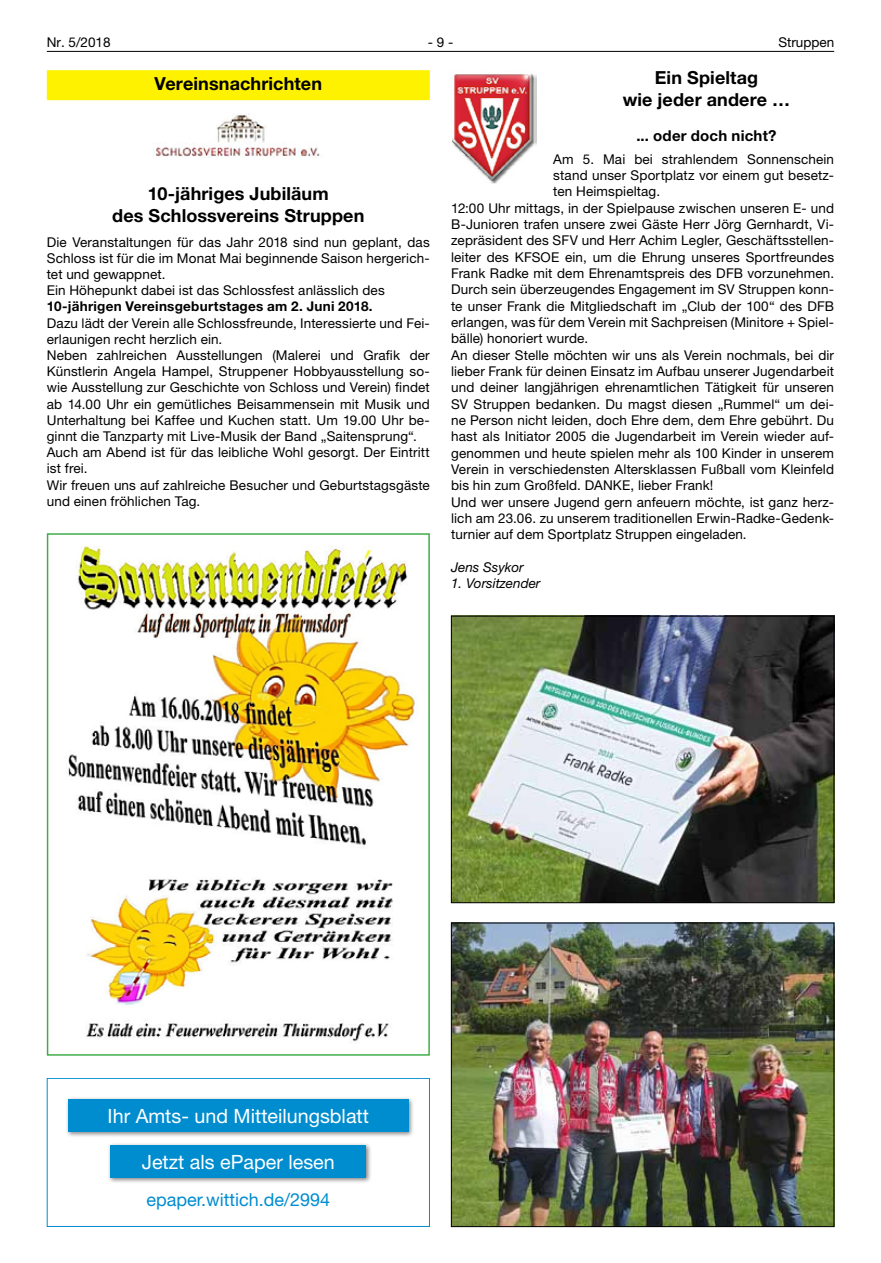
<style>
.page{position:relative;width:881px;height:1263px;background:#fff}
.page>*{position:absolute;margin:0;border:0;box-sizing:border-box;transform-origin:0 0}
.t1{font:19.65px "Helvetica Neue LT";color:#fff}
.t2{font:700 18px/21.8px "Helvetica Neue LT";letter-spacing:.005em;color:#000;text-align:center}
.t3{font:18px "Helvetica Neue LT";color:#008dd0}
.t4{font:700 15px "Helvetica Neue LT";letter-spacing:.015em;color:#000}
.t5{font:13.5px/16.2px "Helvetica Neue LT";letter-spacing:.01em;color:#000}
.t6{font:700 13.5px "Helvetica Neue LT";letter-spacing:.02em;color:#000}
.t7{font:italic 13.5px "Helvetica Neue LT";color:#000}
</style>
<div class="page">
<hr style="left:47px;top:51px;width:786px;height:1px;background:#000">
<img style="left:453px;top:618px;width:378px;height:283px">
<div style="left:451px;top:616px;width:382px;height:287px;border:1px solid #000"></div>
<img style="left:453px;top:925px;width:378px;height:300px">
<div style="left:451px;top:923px;width:382px;height:304px;border:1px solid #000"></div>
<div style="left:47px;top:70px;width:382px;height:30px;background:#fff200"></div>
<img style="left:153px;top:113px;width:167px;height:44px">
<img style="left:68px;top:546px;width:350px;height:496px">
<div style="left:47px;top:533px;width:382px;height:523px;border:2px solid #41ad49"></div>
<img style="left:452px;top:74px;width:84px;height:110px">
<div style="left:47px;top:1078px;width:382px;height:149px;border:1px solid #008dd0"></div>
<div style="left:65px;top:1096px;width:349px;height:42px;background:#000;opacity:.5"></div>
<div style="left:68px;top:1099px;width:340px;height:33px;background:#008dd0"></div>
<div style="left:107px;top:1142px;width:265px;height:42px;background:#000;opacity:.5"></div>
<div style="left:111px;top:1145px;width:255px;height:33px;background:#008dd0"></div>
<p class="t5" style="left:47px;top:34px;width:65px">Nr. 5/2018</p>
<p class="t5" style="left:427px;top:34px;width:27px">- 9 -</p>
<p class="t5" style="left:778px;top:34px;width:57px">Struppen</p>
<h2 class="t2" style="left:622px;top:67px;width:169px">Ein Spieltag<br>wie jeder andere …</h2>
<p class="t4" style="left:636px;top:126px;width:142px">... oder doch nicht?</p>
<p class="t5" style="left:553px;top:151px;width:282px">Am 5. Mai bei strahlendem Sonnenschein</p>
<p class="t5" style="left:553px;top:167px;width:282px">stand unser Sportplatz vor einem gut besetz-</p>
<p class="t5" style="left:553px;top:183px;width:108px">ten Heimspieltag.</p>
<p class="t5" style="left:451px;top:200px;width:384px">12:00 Uhr mittags, in der Spielpause zwischen unseren E- und</p>
<p class="t5" style="left:451px;top:216px;width:384px">B-Junioren trafen unsere zwei Gäste Herr Jörg Gernhardt, Vi-</p>
<p class="t5" style="left:451px;top:232px;width:384px">zepräsident des SFV und Herr Achim Legler, Geschäftsstellen-</p>
<p class="t5" style="left:451px;top:249px;width:384px">leiter des KFSOE ein, um die Ehrung unseres Sportfreundes</p>
<p class="t5" style="left:451px;top:265px;width:384px">Frank Radke mit dem Ehrenamtspreis des DFB vorzunehmen.</p>
<p class="t5" style="left:451px;top:281px;width:384px">Durch sein überzeugendes Engagement im SV Struppen konn-</p>
<p class="t5" style="left:451px;top:298px;width:384px">te unser Frank die Mitgliedschaft im „Club der 100“ des DFB</p>
<p class="t5" style="left:451px;top:314px;width:384px">erlangen, was für dem Verein mit Sachpreisen (Minitore + Spiel-</p>
<p class="t5" style="left:451px;top:330px;width:139px">bälle) honoriert wurde.</p>
<p class="t5" style="left:451px;top:347px;width:384px">An dieser Stelle möchten wir uns als Verein nochmals, bei dir</p>
<p class="t5" style="left:451px;top:363px;width:384px">lieber Frank für deinen Einsatz im Aufbau unserer Jugendarbeit</p>
<p class="t5" style="left:451px;top:379px;width:384px">und deiner langjährigen ehrenamtlichen Tätigkeit für unseren</p>
<p class="t5" style="left:451px;top:396px;width:384px">SV Struppen bedanken. Du magst diesen „Rummel“ um dei-</p>
<p class="t5" style="left:451px;top:412px;width:384px">ne Person nicht leiden, doch Ehre dem, dem Ehre gebührt. Du</p>
<p class="t5" style="left:451px;top:428px;width:384px">hast als Initiator 2005 die Jugendarbeit im Verein wieder auf-</p>
<p class="t5" style="left:451px;top:444px;width:384px">genommen und heute spielen mehr als 100 Kinder in unserem</p>
<p class="t5" style="left:451px;top:461px;width:384px">Verein in verschiedensten Altersklassen Fußball vom Kleinfeld</p>
<p class="t5" style="left:451px;top:477px;width:264px">bis hin zum Großfeld. DANKE, lieber Frank!</p>
<p class="t5" style="left:451px;top:493px;width:384px">Und wer unsere Jugend gern anfeuern möchte, ist ganz herz-</p>
<p class="t5" style="left:451px;top:510px;width:384px">lich am 23.06. zu unserem traditionellen Erwin-Radke-Gedenk-</p>
<p class="t5" style="left:451px;top:526px;width:297px">turnier auf dem Sportplatz Struppen eingeladen.</p>
<p class="t7" style="left:451px;top:559px;width:74px">Jens Ssykor</p>
<p class="t7" style="left:451px;top:575px;width:91px">1. Vorsitzender</p>
<h2 class="t2" style="left:154px;top:72px;width:169px">Vereinsnachrichten</h2>
<h2 class="t2" style="left:112px;top:183px;width:253px">10-jähriges Jubiläum<br>des Schlossvereins Struppen</h2>
<p class="t5" style="left:47px;top:234px;width:384px">Die Veranstaltungen für das Jahr 2018 sind nun geplant, das Schloss ist für die im Monat Mai beginnende Saison hergerich&shy;tet und gewappnet.<br>Ein Höhepunkt dabei ist das Schlossfest anlässlich des</p>
<p class="t6" style="left:47px;top:298px;width:327px">10-jährigen Vereinsgeburtstages am 2. Juni 2018.</p>
<p class="t5" style="left:47px;top:315px;width:384px">Dazu lädt der Verein alle Schlossfreunde, Interessierte und Fei&shy;erlaunigen recht herzlich ein.<br>Neben zahlreichen Ausstellungen (Malerei und Grafik der Künstlerin Angela Hampel, Struppener Hobbyausstellung so&shy;wie Ausstellung zur Geschichte von Schloss und Verein) findet ab 14.00 Uhr ein gemütliches Beisammensein mit Musik und Unterhaltung bei Kaffee und Kuchen statt. Um 19.00 Uhr be&shy;ginnt die Tanzparty mit Live-Musik der Band „Saitensprung“.<br>Auch am Abend ist für das leibliche Wohl gesorgt. Der Eintritt ist frei.<br>Wir freuen uns auf zahlreiche Besucher und Geburtstagsgäste und einen fröhlichen Tag.</p>
<h1 class="t1" style="left:108px;top:1104px;width:263px">Ihr Amts- und Mitteilungsblatt</h1>
<h1 class="t1" style="left:142px;top:1151px;width:194px">Jetzt als ePaper lesen</h1>
<h2 class="t3" style="left:146px;top:1188px;width:185px">epaper.wittich.de/2994</h2>
</div>
